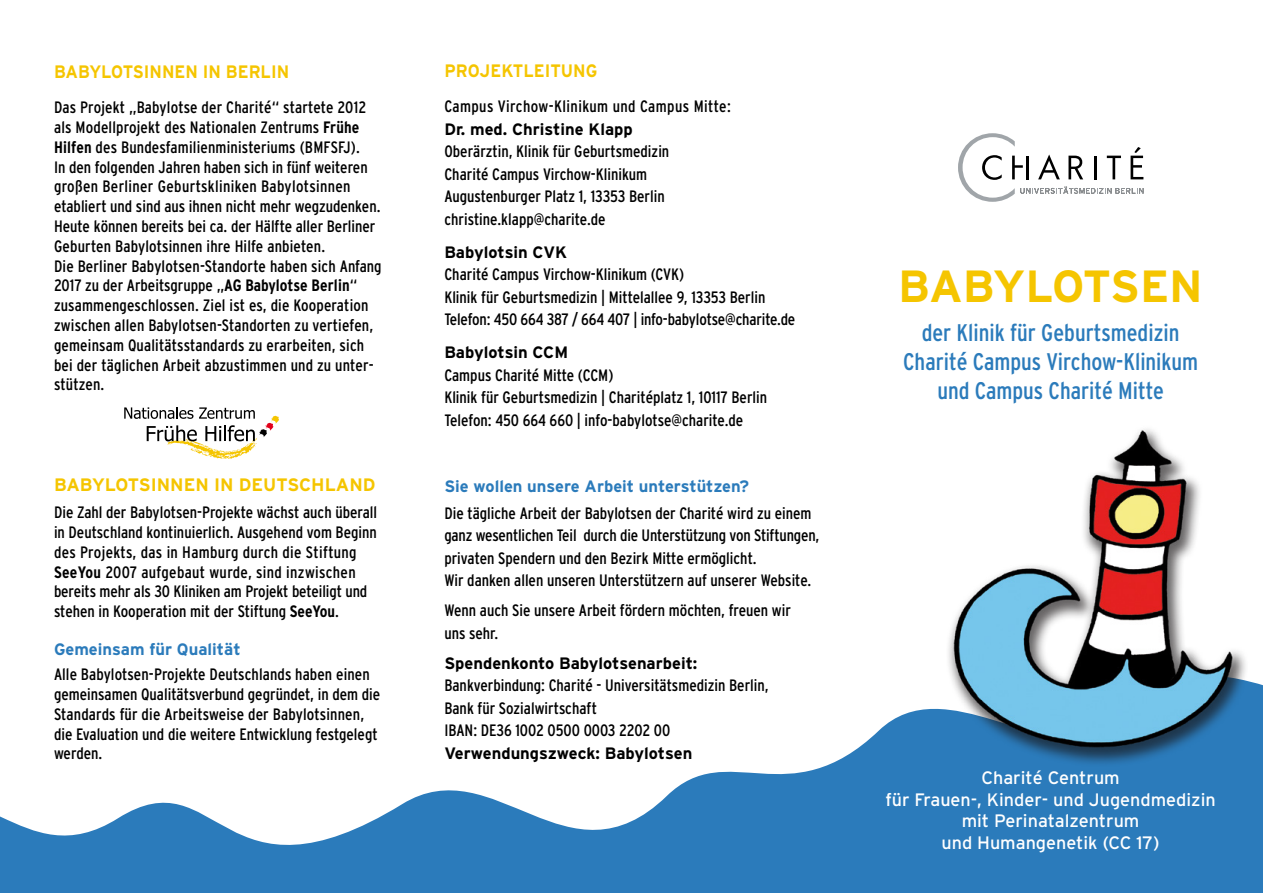
<style>
.page{position:relative;width:1263px;height:893px;background:#fff}
.page>*{position:absolute;margin:0;border:0;box-sizing:border-box;transform-origin:0 0}
.t1{font:700 45px "Interstate";letter-spacing:-.025em;color:#f5c500}
.t2{font:condensed 24px/28.8px "Interstate";color:#2b7bbb;text-align:center}
.t3{font:18px/21.6px "Interstate";color:#fff;text-align:center}
.t4{font:700 18px "Interstate";color:#f5c500;scale:.93 1}
.t5{font:700 18px "Interstate";color:#f5c500}
.t6{font:condensed 16.5px/19.8px "Interstate";color:#000}
.t7{font:700 16.5px "Interstate";color:#000}
.t8{font:700 16.5px "Interstate";color:#2b7bbb}
.t9{font:condensed 16.5px "Interstate";letter-spacing:.025em;color:#000}
.s1{font-weight:700}
</style>
<div class="page">
<svg style="left:0;top:682px;width:1263px;height:211px;fill:#2b7bbb"></svg>
<img style="left:943px;top:429px;width:311px;height:344px">
<svg style="left:958px;top:133px;width:185px;height:69px"></svg>
<svg style="left:124px;top:407px;width:155px;height:52px"></svg>
<p class="t4" style="left:54px;top:62px;width:254px">BABYLOTSINNEN IN BERLIN</p>
<p class="t6" style="left:54px;top:97px;width:329px">Das Projekt „Babylotse der Charité“ startete 2012 als Modellprojekt des Nationalen Zentrums <span class="s1">Frühe Hilfen</span> des Bundesfamilienministeriums (BMFSFJ).<br>In den folgenden Jahren haben sich in fünf weiteren großen Berliner Geburtskliniken Babylotsinnen etabliert und sind aus ihnen nicht mehr wegzudenken.<br>Heute können bereits bei ca. der Hälfte aller Berliner Geburten Babylotsinnen ihre Hilfe anbieten.<br>Die Berliner Babylotsen-Standorte haben sich Anfang 2017 zu der Arbeitsgruppe „<span class="s1">AG Babylotse Berlin</span>“ zusammengeschlossen. Ziel ist es, die Kooperation zwischen allen Babylotsen-Standorten zu vertiefen, gemeinsam Qualitätsstandards zu erarbeiten, sich bei der täglichen Arbeit abzustimmen und zu unter&shy;stützen.</p>
<p class="t5" style="left:54px;top:475px;width:323px">BABYLOTSINNEN IN DEUTSCHLAND</p>
<p class="t6" style="left:54px;top:502px;width:325px">Die Zahl der Babylotsen-Projekte wächst auch überall in Deutschland kontinuierlich. Ausgehend vom Beginn des Projekts, das in Hamburg durch die Stiftung <span class="s1">SeeYou</span> 2007 aufgebaut wurde, sind inzwischen bereits mehr als 30 Kliniken am Projekt beteiligt und stehen in Kooperation mit der Stiftung <span class="s1">SeeYou</span>.</p>
<p class="t8" style="left:54px;top:640px;width:188px">Gemeinsam für Qualität</p>
<p class="t6" style="left:54px;top:664px;width:328px">Alle Babylotsen-Projekte Deutschlands haben einen gemeinsamen Qualitätsverbund gegründet, in dem die Standards für die Arbeitsweise der Babylotsinnen, die Evaluation und die weitere Entwicklung festgelegt werden.</p>
<p class="t4" style="left:444px;top:61px;width:166px">PROJEKTLEITUNG</p>
<p class="t9" style="left:444px;top:97px;width:288px">Campus Virchow-Klinikum und Campus Mitte:</p>
<p class="t7" style="left:444px;top:120px;width:190px">Dr. med. Christine Klapp</p>
<p class="t6" style="left:444px;top:140px;width:226px;line-height:22.5px">Oberärztin, Klinik für Geburtsmedizin Charité Campus Virchow-Klinikum Augustenburger Platz 1, 13353 Berlin christine.klapp@charite.de</p>
<p class="t7" style="left:444px;top:243px;width:124px">Babylotsin CVK</p>
<p class="t6" style="left:444px;top:263px;width:352px;line-height:22.5px">Charité Campus Virchow-Klinikum (CVK)<br>Klinik für Geburtsmedizin | Mittelallee 9, 13353 Berlin<br>Telefon: 450 664 387 / 664 407 | info-babylotse@charite.de</p>
<p class="t7" style="left:444px;top:343px;width:125px">Babylotsin CCM</p>
<p class="t6" style="left:444px;top:363px;width:324px;line-height:22.5px">Campus Charité Mitte (CCM)<br>Klinik für Geburtsmedizin | Charitéplatz 1, 10117 Berlin<br>Telefon: 450 664 660 | info-babylotse@charite.de</p>
<p class="t8" style="left:444px;top:477px;width:306px">Sie wollen unsere Arbeit unterstützen?</p>
<p class="t6" style="left:444px;top:501px;width:376px;line-height:22.5px">Die tägliche Arbeit der Babylotsen der Charité wird zu einem ganz wesentlichen Teil durch die Unterstützung von Stiftungen, privaten Spendern und den Bezirk Mitte ermöglicht.<br>Wir danken allen unseren Unterstützern auf unserer Website.</p>
<p class="t6" style="left:444px;top:599px;width:348px;line-height:22.5px">Wenn auch Sie unsere Arbeit fördern möchten, freuen wir uns sehr.</p>
<p class="t7" style="left:444px;top:654px;width:254px">Spendenkonto Babylotsenarbeit:</p>
<p class="t6" style="left:444px;top:674px;width:326px;line-height:22.5px">Bankverbindung: Charité - Universitätsmedizin Berlin,<br>Bank für Sozialwirtschaft<br>IBAN: DE36 1002 0500 0003 2202 00</p>
<p class="t7" style="left:444px;top:744px;width:249px">Verwendungszweck: Babylotsen</p>
<h1 class="t1" style="left:898px;top:261px;width:306px">BABYLOTSEN</h1>
<h2 class="t2" style="left:903px;top:318px;width:296px">der Klinik für Geburtsmedizin<br>Charité Campus Virchow-Klinikum und Campus Charité Mitte</h2>
<p class="t3" style="left:885px;top:767px;width:332px">Charité Centrum<br>für Frauen-, Kinder- und Jugendmedizin mit Perinatalzentrum<br>und Humangenetik (CC 17)</p>
</div>
